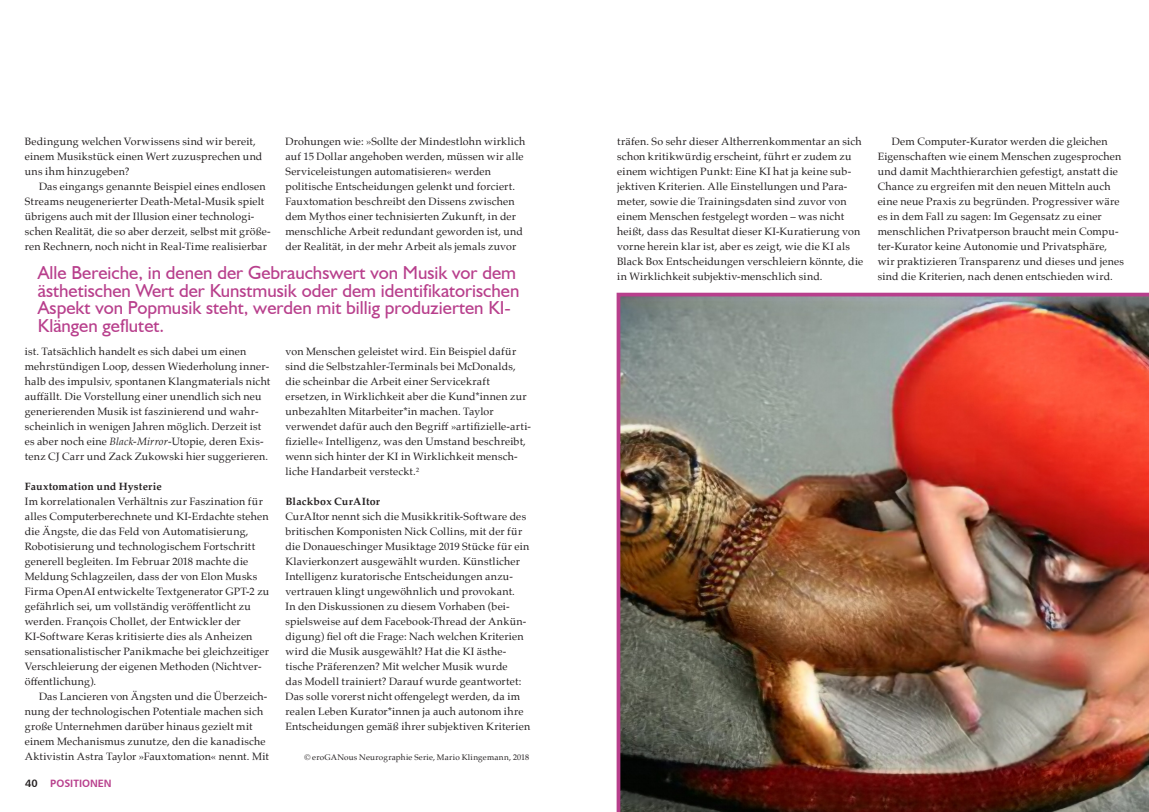
<style>
.page{position:relative;width:1149px;height:812px;background:#fff}
.page>*{position:absolute;margin:0;border:0;box-sizing:border-box;transform-origin:0 0}
.t1{font:18.75px/17.5px "Humanist 521 BT";color:#b83f8c}
.t2{font:10.62px/15px "Palatino";letter-spacing:.02em;color:#231f20}
.t3{font:700 10.62px "Palatino";letter-spacing:.02em;color:#231f20}
.t4{font:10.62px "Humanist 777 BT Bold B";color:#b83f8c}
.t5{font:8.12px "Palatino";letter-spacing:.025em;color:#231f20}
.s1{font-style:italic}
.s2{color:#231f20}
</style>
<div class="page">
<img style="left:616px;top:293px;width:532px;height:518px">
<p class="t2" style="left:25px;top:134px;width:239px">Bedingung welchen Vorwissens sind wir bereit, einem Musikstück einen Wert zuzusprechen und uns ihm hinzugeben?</p>
<p class="t2" style="left:25px;top:179px;width:247px;text-indent:14px">Das eingangs genannte Beispiel eines endlosen Streams neugenerierter Death-Metal-Musik spielt übrigens auch mit der Illusion einer technologi&shy;schen Realität, die so aber derzeit, selbst mit größe&shy;ren Rechnern, noch nicht in Real-Time realisierbar</p>
<p class="t2" style="left:617px;top:134px;width:247px">träfen. So sehr dieser Altherrenkommentar an sich schon kritikwürdig erscheint, führt er zudem zu einem wichtigen Punkt: Eine KI hat ja keine sub&shy;jektiven Kriterien. Alle Einstellungen und Para&shy;meter, sowie die Trainingsdaten sind zuvor von einem Menschen festgelegt worden – was nicht heißt, dass das Resultat dieser KI-Kuratierung von vorne herein klar ist, aber es zeigt, wie die KI als Black Box Entscheidungen verschleiern könnte, die in Wirklichkeit subjektiv-menschlich sind.</p>
<p class="t2" style="left:877px;top:134px;width:248px;text-indent:14px">Dem Computer-Kurator werden die gleichen Eigenschaften wie einem Menschen zugesprochen und damit Machthierarchien gefestigt, anstatt die Chance zu ergreifen mit den neuen Mitteln auch eine neue Praxis zu begründen. Progressiver wäre es in dem Fall zu sagen: Im Gegensatz zu einer menschlichen Privatperson braucht mein Compu&shy;ter-Kurator keine Autonomie und Privatsphäre, wir praktizieren Transparenz und dieses und jenes</p>
<p class="t2" style="left:285px;top:134px;width:241px">Drohungen wie: »Sollte der Mindestlohn wirklich auf 15 Dollar angehoben werden, müssen wir alle Serviceleistungen automatisieren« werden politische Entscheidungen gelenkt und forciert.<br>Fauxtomation beschreibt den Dissens zwischen dem Mythos einer technisierten Zukunft, in der menschliche Arbeit redundant geworden ist, und der Realität, in der mehr Arbeit als jemals zuvor</p>
<h1 class="t1" style="left:38px;top:264px;width:479px">Alle Bereiche, in denen der Gebrauchswert von Musik vor dem</h1>
<p class="t2" style="left:877px;top:269px;width:236px">sind die Kriterien, nach denen entschieden wird.</p>
<h1 class="t1" style="left:38px;top:281px;width:483px">ästhetischen Wert der Kunstmusik oder dem identifikatorischen<br>Aspekt von Popmusik steht, werden mit billig produzierten KI-<br>Klängen geflutet.</h1>
<p class="t2" style="left:25px;top:344px;width:247px">ist. Tatsächlich handelt es sich dabei um einen mehrstündigen Loop, dessen Wiederholung inner&shy;halb des impulsiv, spontanen Klangmaterials nicht auffällt. Die Vorstellung einer unendlich sich neu generierenden Musik ist faszinierend und wahr&shy;scheinlich in wenigen Jahren möglich. Derzeit ist es aber noch eine <span class="s1">Black-Mirror</span>-Utopie, deren Exis&shy;tenz CJ Carr und Zack Zukowski hier suggerieren.</p>
<p class="t3" style="left:25px;top:477px;width:138px">Fauxtomation und Hysterie</p>
<p class="t2" style="left:25px;top:494px;width:246px">Im korrelationalen Verhältnis zur Faszination für alles Computerberechnete und KI-Erdachte stehen die Ängste, die das Feld von Automatisierung, Robotisierung und technologischem Fortschritt generell begleiten. Im Februar 2018 machte die Meldung Schlagzeilen, dass der von Elon Musks Firma OpenAI entwickelte Textgenerator GPT-2 zu gefährlich sei, um vollständig veröffentlicht zu werden. François Chollet, der Entwickler der KI-Software Keras kritisierte dies als Anheizen sensationalistischer Panikmache bei gleichzeitiger Verschleierung der eigenen Methoden (Nichtver&shy;öffentlichung).</p>
<p class="t2" style="left:25px;top:689px;width:245px;text-indent:14px">Das Lancieren von Ängsten und die Überzeich&shy;nung der technologischen Potentiale machen sich große Unternehmen darüber hinaus gezielt mit einem Mechanismus zunutze, den die kanadische Aktivistin Astra Taylor »Fauxtomation« nennt. Mit</p>
<p class="t4" style="left:25px;top:776px;width:88px"><span class="s2">40</span> POSITIONEN</p>
<p class="t2" style="left:285px;top:344px;width:247px">von Menschen geleistet wird. Ein Beispiel dafür sind die Selbstzahler-Terminals bei McDonalds, die scheinbar die Arbeit einer Servicekraft ersetzen, in Wirklichkeit aber die Kund*innen zur unbezahlten Mitarbeiter*in machen. Taylor verwendet dafür auch den Begriff »artifizielle-arti&shy;fizielle« Intelligenz, was den Umstand beschreibt, wenn sich hinter der KI in Wirklichkeit mensch&shy;liche Handarbeit versteckt.<sup>2</sup></p>
<p class="t3" style="left:285px;top:492px;width:96px">Blackbox CurAItor</p>
<p class="t2" style="left:285px;top:509px;width:246px">CurAItor nennt sich die Musikkritik-Software des britischen Komponisten Nick Collins, mit der für die Donaueschinger Musiktage 2019 Stücke für ein Klavierkonzert ausgewählt wurden. Künstlicher Intelligenz kuratorische Entscheidungen anzu&shy;vertrauen klingt ungewöhnlich und provokant.<br>In den Diskussionen zu diesem Vorhaben (bei&shy;spielsweise auf dem Facebook-Thread der Ankün&shy;digung) fiel oft die Frage: Nach welchen Kriterien wird die Musik ausgewählt? Hat die KI ästhe&shy;tische Präferenzen? Mit welcher Musik wurde<br>das Modell trainiert? Darauf wurde geantwortet:<br>Das solle vorerst nicht offengelegt werden, da im realen Leben Kurator*innen ja auch autonom ihre Entscheidungen gemäß ihrer subjektiven Kriterien</p>
<p class="t5" style="left:304px;top:750px;width:226px">© eroGANous Neurographie Serie, Mario Klingemann, 2018</p>
</div>
